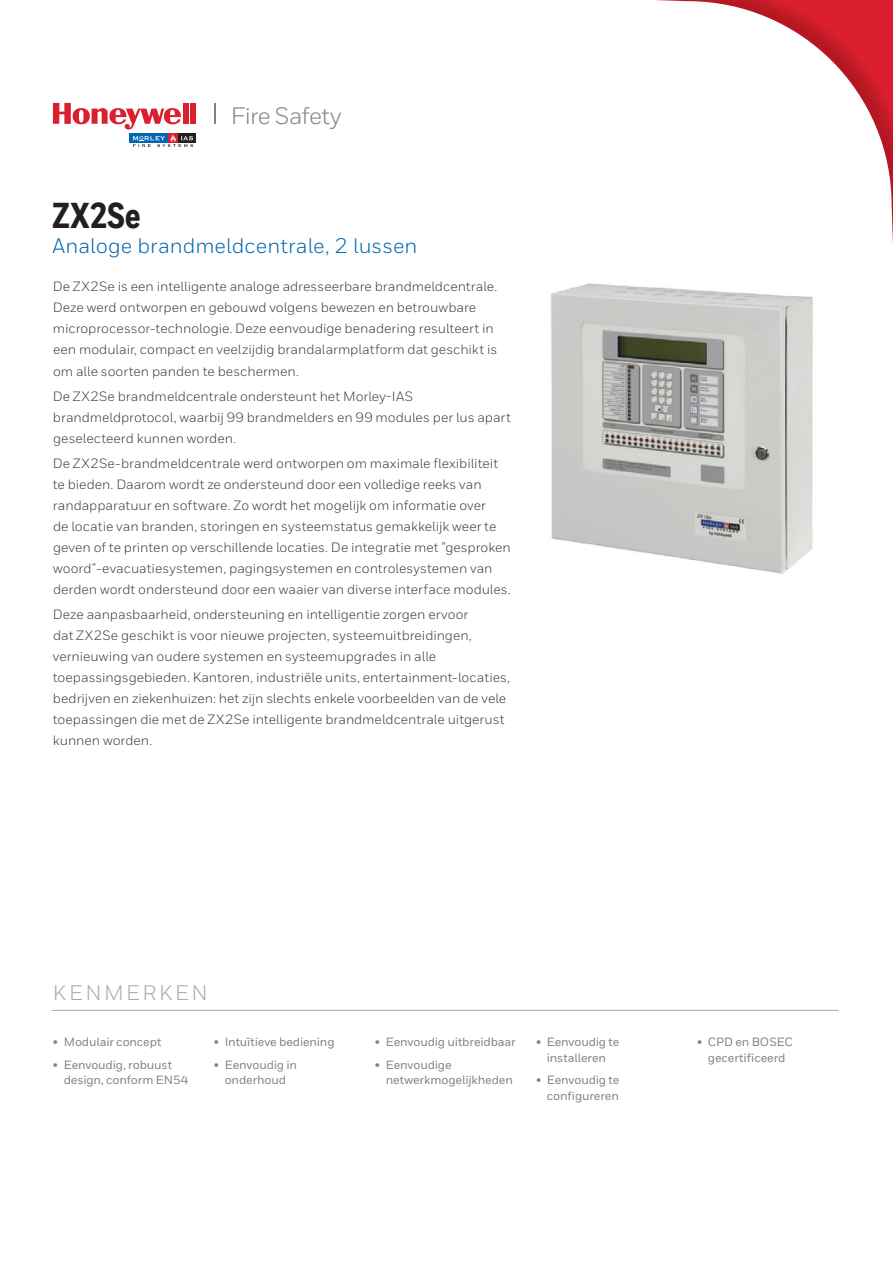
<style>
.page{position:relative;width:893px;height:1263px;background:#fff}
.page>*{position:absolute;margin:0;border:0;box-sizing:border-box;transform-origin:0 0}
.t1{font:800 36px "Honeywell Cond";letter-spacing:-.015em;color:#231f20}
.t2{font:23.7px "Honeywell Sans";letter-spacing:-.025em;color:#808285}
.t3{font:21px "Honeywell Sans";letter-spacing:.005em;color:#0166b3}
.t4{font:21px "Honeywell Sans";letter-spacing:.125em;color:#a8a9ad}
.t5{font:13.5px/21px "Honeywell Sans";color:#3e3e3f}
.t6{font:500 12px/15.8px "Honeywell Sans";letter-spacing:-.01em;color:#808285;text-align:center}
</style>
<div class="page">
<img style="left:550px;top:283px;width:263px;height:291px">
<div style="left:190px;top:103px;width:6px;height:21px;background:#dc1f2e"></div>
<div style="left:178px;top:133px;width:18px;height:10px;background:#231f20"></div>
<svg style="left:53px;top:103px;width:140px;height:44px"></svg>
<img style="left:655px;top:0;width:238px;height:244px">
<svg style="left:214px;top:103px;width:1px;height:21px"></svg>
<hr style="left:52px;top:1010px;width:787px;height:1px;background:#a8a9ad">
<h2 class="t2" style="left:231px;top:101px;width:112px">Fire Safety</h2>
<h1 class="t1" style="left:53px;top:193px;width:89px">ZX2Se</h1>
<h3 class="t3" style="left:52px;top:234px;width:367px">Analoge brandmeldcentrale, 2 lussen</h3>
<p class="t5" style="left:53px;top:276px;width:446px">De ZX2Se is een intelligente analoge adresseerbare brandmeldcentrale.<br>Deze werd ontworpen en gebouwd volgens bewezen en betrouwbare microprocessor-technologie. Deze eenvoudige benadering resulteert in een modulair, compact en veelzijdig brandalarmplatform dat geschikt is om alle soorten panden te beschermen.</p>
<p class="t5" style="left:53px;top:386px;width:460px">De ZX2Se brandmeldcentrale ondersteunt het Morley-IAS brandmeldprotocol, waarbij 99 brandmelders en 99 modules per lus apart geselecteerd kunnen worden.</p>
<p class="t5" style="left:53px;top:453px;width:460px">De ZX2Se-brandmeldcentrale werd ontworpen om maximale flexibiliteit te bieden. Daarom wordt ze ondersteund door een volledige reeks van randapparatuur en software. Zo wordt het mogelijk om informatie over<br>de locatie van branden, storingen en systeemstatus gemakkelijk weer te geven of te printen op verschillende locaties. De integratie met ”gesproken woord”-evacuatiesystemen, pagingsystemen en controlesystemen van derden wordt ondersteund door een waaier van diverse interface modules.</p>
<p class="t5" style="left:53px;top:604px;width:459px">Deze aanpasbaarheid, ondersteuning en intelligentie zorgen ervoor<br>dat ZX2Se geschikt is voor nieuwe projecten, systeemuitbreidingen, vernieuwing van oudere systemen en systeemupgrades in alle toepassingsgebieden. Kantoren, industriële units, entertainment-locaties, bedrijven en ziekenhuizen: het zijn slechts enkele voorbeelden van de vele toepassingen die met de ZX2Se intelligente brandmeldcentrale uitgerust kunnen worden.</p>
<h3 class="t4" style="left:53px;top:980px;width:156px">KENMERKEN</h3>
<p class="t6" style="left:53px;top:1034px;width:110px">• Modulair concept</p>
<p class="t6" style="left:64px;top:1057px;width:126px;text-align:left;text-indent:-11px">• Eenvoudig, robuust design, conform EN54</p>
<p class="t6" style="left:214px;top:1034px;width:122px">• Intuïtieve bediening</p>
<p class="t6" style="left:214px;top:1057px;width:85px">• Eenvoudig in onderhoud</p>
<p class="t6" style="left:375px;top:1034px;width:142px">• Eenvoudig uitbreidbaar</p>
<p class="t6" style="left:386px;top:1057px;width:129px;text-align:left;text-indent:-11px">• Eenvoudige netwerkmogelijkheden</p>
<p class="t6" style="left:536px;top:1034px;width:85px">• Eenvoudig te installeren</p>
<p class="t6" style="left:536px;top:1072px;width:85px;text-align:right">• Eenvoudig te configureren</p>
<p class="t6" style="left:697px;top:1034px;width:97px">• CPD en BOSEC gecertificeerd</p>
</div>
